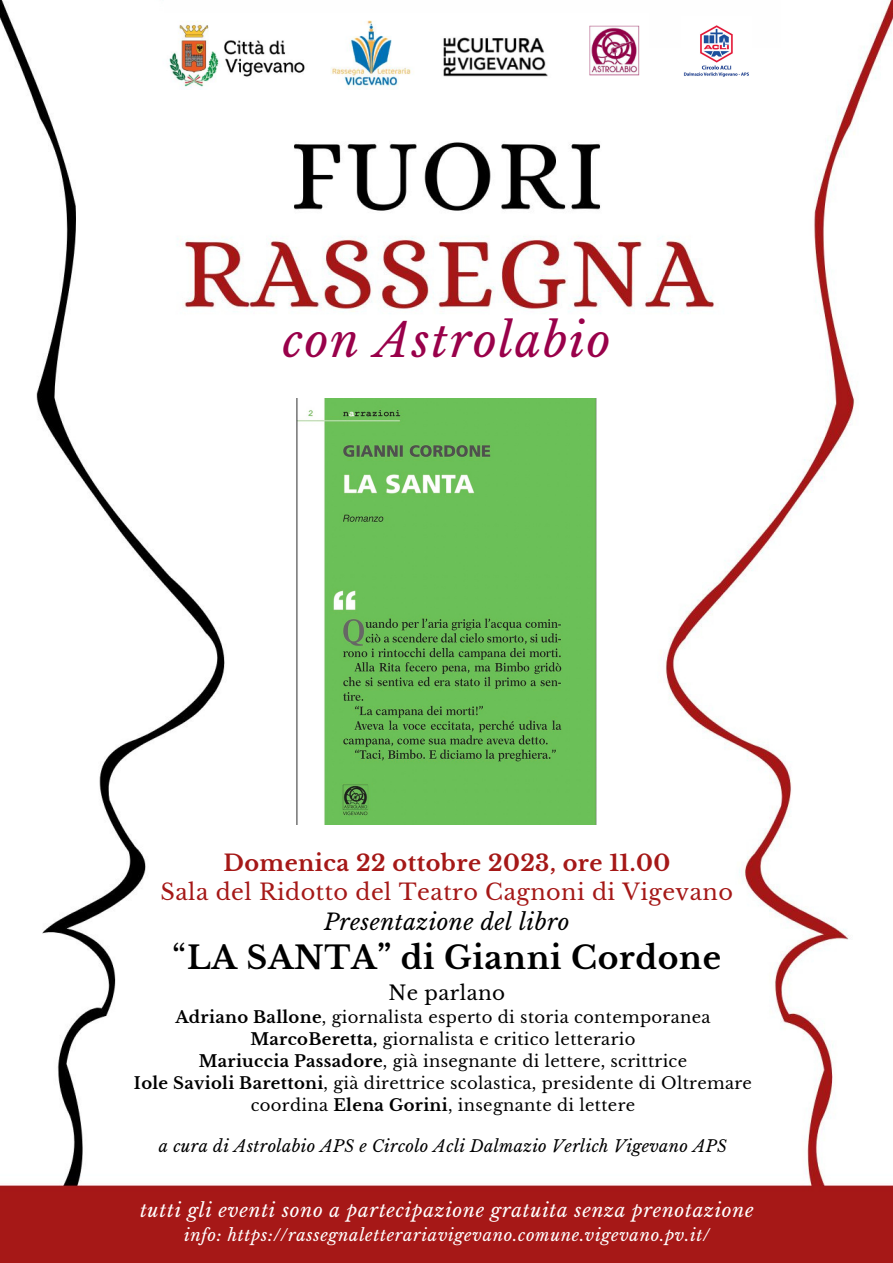
<style>
.page{position:relative;width:893px;height:1263px;background:#fff}
.page>*{position:absolute;margin:0;border:0;box-sizing:border-box;transform-origin:0 0}
.t1{font:italic 45.75px "Libre Baskerville";letter-spacing:.04em;color:#99014a}
.t2{font:700 31.42px "Libre Baskerville";letter-spacing:.02em;color:#000}
.t3{font:22.35px/29.8px "Libre Baskerville";letter-spacing:.02em;color:#a51817;text-align:center}
.t4{font:19.88px "Libre Baskerville";letter-spacing:.02em;color:#000}
.t5{font:italic 18.75px "Libre Baskerville";letter-spacing:.04em;color:#fff}
.t6{font:italic 16.5px "Libre Baskerville";letter-spacing:.04em;color:#fff}
.t7{font:16.42px/22px "Libre Baskerville";letter-spacing:.02em;color:#000;text-align:center}
.t8{font:italic 16.35px "Libre Baskerville";letter-spacing:.02em;color:#000}
.s1{font-weight:700}
.s2{font-style:italic;color:#000}
.s3{font-weight:400}
</style>
<div class="page">
<img style="left:0;top:0;width:893px;height:1263px">
<div style="left:165px;top:0;width:616px;height:48px;background:#fefefe"></div>
<img style="left:297px;top:398px;width:299px;height:426px">
<img style="left:162px;top:13px;width:487px;height:77px">
<img style="left:681px;top:25px;width:70px;height:61px">
<p class="t1" style="left:283px;top:313px;width:329px">con Astrolabio</p>
<p class="t3" style="left:161px;top:848px;width:574px"><span class="s1">Domenica 22 ottobre 2023, ore 11.00<br></span>Sala del Ridotto del Teatro Cagnoni di Vigevano<br><span class="s2">Presentazione del libro</span></p>
<p class="t2" style="left:172px;top:939px;width:550px"><span class="s3">“</span>LA SANTA” di Gianni Cordone</p>
<p class="t4" style="left:388px;top:980px;width:118px">Ne parlano</p>
<p class="t7" style="left:134px;top:1006px;width:619px"><span class="s1">Adriano Ballone</span>, giornalista esperto di storia contemporanea <span class="s1">MarcoBeretta,</span> giornalista e critico letterario<br><span class="s1">Mariuccia Passadore</span>, già insegnante di lettere, scrittrice<br><span class="s1">Iole Savioli Barettoni</span>, già direttrice scolastica, presidente di Oltremare coordina <span class="s1">Elena Gorini</span>, insegnante di lettere</p>
<p class="t8" style="left:159px;top:1136px;width:569px">a cura di Astrolabio APS e Circolo Acli Dalmazio Verlich Vigevano APS</p>
<p class="t5" style="left:140px;top:1199px;width:615px">tutti gli eventi sono a partecipazione gratuita senza prenotazione</p>
<p class="t6" style="left:184px;top:1224px;width:527px">info: https://rassegnaletterariavigevano.comune.vigevano.pv.it/</p>
</div>
